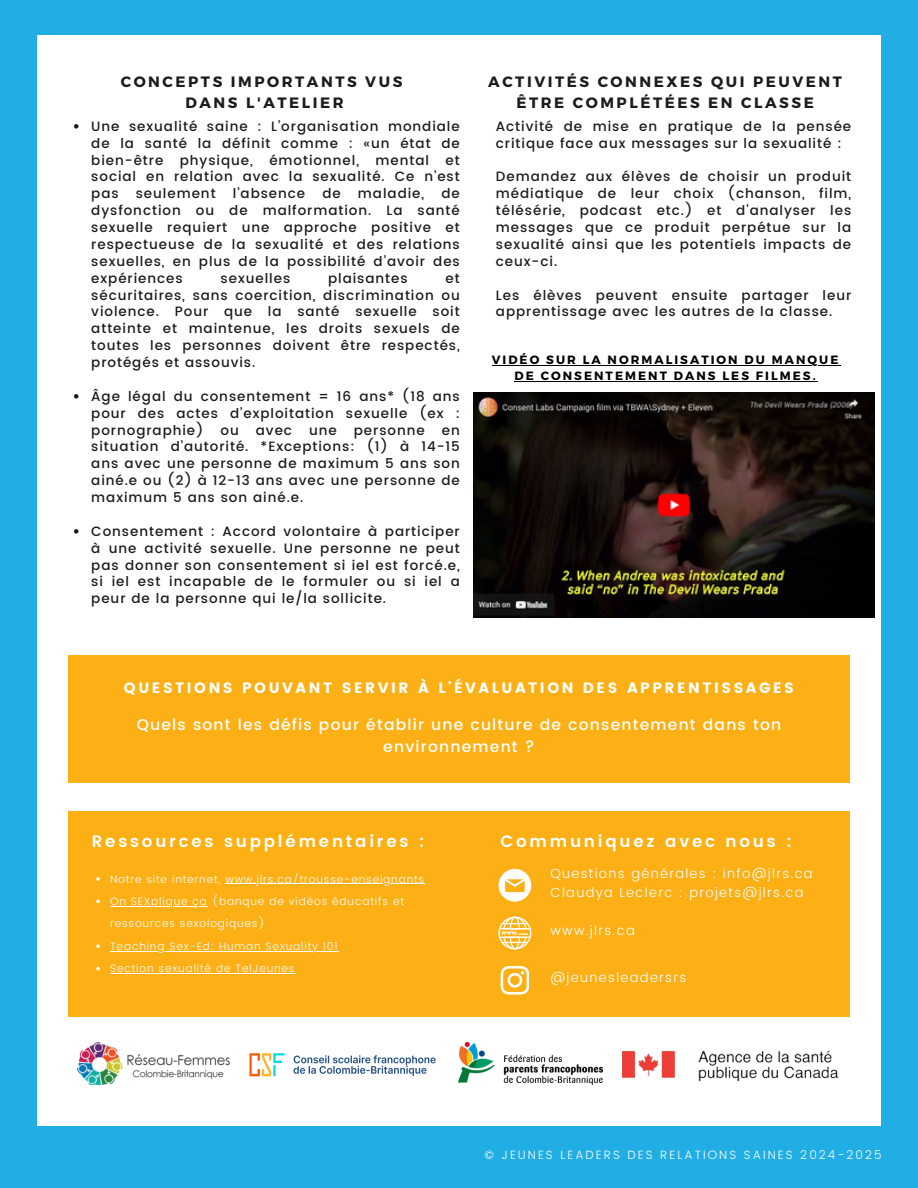
<style>
.page{position:relative;width:918px;height:1188px;background:#21aee4}
.page>*{position:absolute;margin:0;border:0;box-sizing:border-box;transform-origin:0 0}
.t1{font:600 16.5px "Poppins";letter-spacing:.17em;color:#fff}
.t2{font:500 15.45px/22.5px "Poppins";letter-spacing:.08em;color:#fff;text-align:center}
.t3{font:700 15px/20.2px "Montserrat";letter-spacing:.17em;color:#1c1d1a;text-align:center}
.t4{font:15px "Poppins";letter-spacing:.17em;color:#fff}
.t5{font:500 13.5px/16.8px "Poppins";letter-spacing:.07em;color:#1c1d1a;text-align:justify}
.t6{font:300 13.2px/19.8px "Poppins";letter-spacing:.1em;color:#fff}
.t7{font:700 12px/16px "Montserrat";letter-spacing:.17em;color:#000;text-align:center}
.t8{font:300 12px "Poppins";letter-spacing:.17em;color:#fff}
.t9{font:300 10.8px/22.5px "Poppins";letter-spacing:.08em;color:#fff}
</style>
<div class="page">
<div style="left:37px;top:35px;width:844px;height:1090px;background:#fff"></div>
<svg style="left:74px;top:124px;width:4px;height:5px"></svg>
<svg style="left:74px;top:394px;width:4px;height:5px"></svg>
<svg style="left:74px;top:529px;width:4px;height:5px"></svg>
<div style="left:68px;top:811px;width:782px;height:205px;background:#fcb016"></div>
<svg style="left:96px;top:877px;width:4px;height:4px"></svg>
<hr style="left:225px;top:883px;width:200px;height:1px;background:#fff">
<svg style="left:96px;top:900px;width:4px;height:3px"></svg>
<hr style="left:110px;top:906px;width:98px;height:1px;background:#fff">
<svg style="left:96px;top:944px;width:4px;height:4px"></svg>
<hr style="left:110px;top:951px;width:229px;height:1px;background:#fff">
<svg style="left:96px;top:967px;width:4px;height:3px"></svg>
<hr style="left:110px;top:973px;width:185px;height:1px;background:#fff">
<svg style="left:501px;top:966px;width:28px;height:28px"></svg>
<svg style="left:499px;top:917px;width:32px;height:32px"></svg>
<svg style="left:499px;top:869px;width:32px;height:33px"></svg>
<div style="left:68px;top:655px;width:781px;height:127px;background:#fcb016"></div>
<hr style="left:492px;top:365px;width:349px;height:1px;background:#000">
<hr style="left:515px;top:381px;width:303px;height:1px;background:#000">
<img style="left:459px;top:1043px;width:144px;height:42px">
<img style="left:622px;top:1050px;width:217px;height:32px">
<img style="left:77px;top:1043px;width:152px;height:42px">
<img style="left:249px;top:1053px;width:187px;height:24px">
<img style="left:474px;top:392px;width:400px;height:225px">
<h1 class="t3" style="left:121px;top:71px;width:283px">CONCEPTS IMPORTANTS VUS<br>DANS L'ATELIER</h1>
<p class="t5" style="left:91px;top:118px;width:370px">Une sexualité saine : L’organisation mondiale de la santé la définit comme : «un état de bien-être physique, émotionnel, mental et social en relation avec la sexualité. Ce n’est pas</p>
<p class="t5" style="left:136px;top:185px;width:81px">seulement</p>
<p class="t5" style="left:233px;top:185px;width:74px">l'absence</p>
<p class="t5" style="left:322px;top:185px;width:20px">de</p>
<p class="t5" style="left:358px;top:185px;width:68px">maladie,</p>
<p class="t5" style="left:91px;top:185px;width:370px;text-indent:350px">de dysfonction ou de malformation. La santé sexuelle requiert une approche positive et respectueuse de la sexualité et des relations sexuelles, en plus de la possibilité d’avoir des expériences</p>
<p class="t5" style="left:221px;top:270px;width:71px">sexuelles</p>
<p class="t5" style="left:328px;top:270px;width:81px">plaisantes</p>
<p class="t5" style="left:91px;top:270px;width:370px;text-indent:354px">et sécuritaires, sans coercition, discrimination ou violence. Pour que la santé sexuelle soit atteinte et maintenue, les droits sexuels de toutes les personnes doivent être respectés, protégés et assouvis.</p>
<p class="t5" style="left:91px;top:388px;width:370px">Âge légal du consentement = 16 ans* (18 ans pour des actes d’exploitation sexuelle (ex : pornographie)</p>
<p class="t5" style="left:91px;top:422px;width:370px;text-indent:351px">en situation d’autorité. *Exceptions: (1) à 14-15 ans avec une personne de maximum 5 ans son ainé.e ou (2) à 12-13 ans avec une personne de maximum 5 ans son ainé.e.</p>
<p class="t5" style="left:91px;top:523px;width:370px">Consentement : Accord volontaire à participer à une activité sexuelle. Une personne ne peut pas donner son consentement si iel est forcé.e, si iel est incapable de le formuler ou si iel a peur de la personne qui le/la sollicite.</p>
<p class="t5" style="left:221px;top:422px;width:20px">ou</p>
<p class="t5" style="left:256px;top:422px;width:38px">avec</p>
<p class="t5" style="left:309px;top:422px;width:29px">une</p>
<p class="t5" style="left:354px;top:422px;width:72px">personne</p>
<h1 class="t3" style="left:488px;top:71px;width:355px">ACTIVITÉS CONNEXES QUI PEUVENT<br>ÊTRE COMPLÉTÉES EN CLASSE</h1>
<h3 class="t5" style="left:496px;top:118px;width:357px">Activité de mise en pratique de la pensée critique face aux messages sur la sexualité :</h3>
<h3 class="t5" style="left:496px;top:168px;width:357px">Demandez aux élèves de choisir un produit médiatique de leur choix (chanson, film, télésérie, podcast etc.) et d'analyser les messages que ce produit perpétue sur la sexualité ainsi que les potentiels impacts de ceux-ci.</h3>
<h3 class="t5" style="left:496px;top:287px;width:357px">Les élèves peuvent ensuite partager leur apprentissage avec les autres de la classe.</h3>
<h4 class="t7" style="left:492px;top:351px;width:348px">VIDÉO SUR LA NORMALISATION DU MANQUE<br>DE CONSENTEMENT DANS LES FILMES.</h4>
<p class="t4" style="left:124px;top:679px;width:672px">QUESTIONS POUVANT SERVIR À L'ÉVALUATION DES APPRENTISSAGES</p>
<p class="t2" style="left:137px;top:713px;width:646px">Quels sont les défis pour établir une culture de consentement dans ton environnement ?</p>
<h4 class="t1" style="left:92px;top:831px;width:334px">Ressources supplémentaires :</h4>
<h5 class="t9" style="left:110px;top:868px;width:112px">Notre site internet,</h5>
<h2 class="t9" style="left:225px;top:868px;width:200px">www.jlrs.ca/trousse-enseignants</h2>
<h2 class="t9" style="left:110px;top:890px;width:98px">On SEXplique ça</h2>
<h2 class="t9" style="left:110px;top:890px;width:295px;text-indent:102px">(banque de vidéos éducatifs et ressources sexologiques)<br>Teaching Sex-Ed: Human Sexuality 101</h2>
<p class="t9" style="left:110px;top:957px;width:186px">Section sexualité de TelJeunes</p>
<p class="t1" style="left:501px;top:831px;width:292px">Communiquez avec nous :</p>
<p class="t6" style="left:550px;top:863px;width:264px">Questions générales : info@jlrs.ca<br>Claudya Leclerc : projets@jlrs.ca</p>
<h2 class="t6" style="left:550px;top:921px;width:86px">www.jlrs.ca</h2>
<p class="t6" style="left:550px;top:968px;width:137px">@jeunesleadersrs</p>
<p class="t8" style="left:484px;top:1148px;width:399px">© JEUNES LEADERS DES RELATIONS SAINES 2024-2025</p>
</div>
